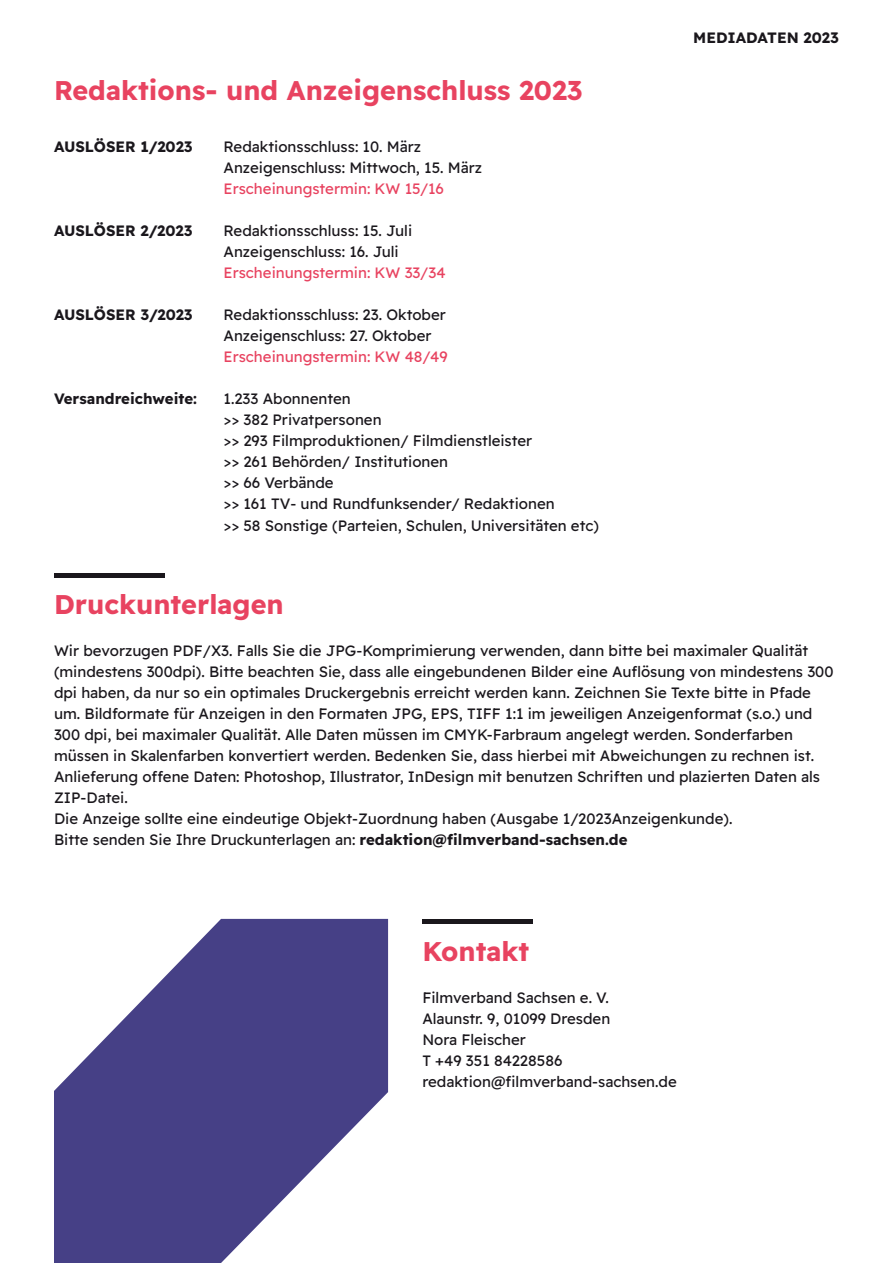
<style>
.page{position:relative;width:893px;height:1263px;background:#fff}
.page>*{position:absolute;margin:0;border:0;box-sizing:border-box;transform-origin:0 0}
.copy{font:700 27px "Readex Pro";color:#e84360}
.copy-2{font:15px/21px "Readex Pro";color:#1a171c}
.copy-3{font:700 15px "Readex Pro";color:#1a171c}
.s1{color:#e84360}
.s2{font-weight:700}
</style>
<div class="page">
<svg style="left:54px;top:919px;width:334px;height:344px;fill:#464086"></svg>
<div style="left:54px;top:573px;width:111px;height:5px;background:#1a171c"></div>
<hr style="left:422px;top:919px;width:111px;height:4px;background:#1a171c">
<p class="copy" style="left:54px;top:75px;width:530px">Redaktions- und Anzeigenschluss 2023</p>
<p class="copy-3" style="left:54px;top:138px;width:140px">AUSLÖSER 1/2023</p>
<p class="copy-2" style="left:223px;top:136px;width:199px">Redaktionsschluss: 10. März</p>
<p class="copy-2" style="left:224px;top:157px;width:260px">Anzeigenschluss: Mittwoch, 15. März<br><span class="s1">Erscheinungstermin: KW 15/16</span></p>
<p class="copy-3" style="left:54px;top:222px;width:140px">AUSLÖSER 2/2023</p>
<p class="copy-2" style="left:223px;top:220px;width:224px">Redaktionsschluss: 15. Juli<br>Anzeigenschluss: 16. Juli<br><span class="s1">Erscheinungstermin: KW 33/34</span></p>
<p class="copy-3" style="left:54px;top:306px;width:140px">AUSLÖSER 3/2023</p>
<p class="copy-2" style="left:223px;top:304px;width:226px">Redaktionsschluss: 23. Oktober<br>Anzeigenschluss: 27. Oktober<br><span class="s1">Erscheinungstermin: KW 48/49</span></p>
<p class="copy-3" style="left:54px;top:390px;width:145px">Versandreichweite:</p>
<p class="copy-2" style="left:223px;top:388px;width:377px">1.233 Abonnenten<br>&gt;&gt; 382 Privatpersonen<br>&gt;&gt; 293 Filmproduktionen/ Filmdienstleister<br>&gt;&gt; 261 Behörden/ Institutionen<br>&gt;&gt; 66 Verbände<br>&gt;&gt; 161 TV- und Rundfunksender/ Redaktionen<br>&gt;&gt; 58 Sonstige (Parteien, Schulen, Universitäten etc)</p>
<p class="copy-3" style="left:693px;top:29px;width:147px">MEDIADATEN 2023</p>
<p class="copy" style="left:54px;top:588px;width:231px">Druckunterlagen</p>
<p class="copy-2" style="left:54px;top:640px;width:781px">Wir bevorzugen PDF/X3. Falls Sie die JPG-Komprimierung verwenden, dann bitte bei maximaler Qualität (mindestens 300dpi). Bitte beachten Sie, dass alle eingebundenen Bilder eine Auflösung von mindestens 300 dpi haben, da nur so ein optimales Druckergebnis erreicht werden kann. Zeichnen Sie Texte bitte in Pfade um. Bildformate für Anzeigen in den Formaten JPG, EPS, TIFF 1:1 im jeweiligen Anzeigenformat (s.o.) und 300 dpi, bei maximaler Qualität. Alle Daten müssen im CMYK-Farbraum angelegt werden. Sonderfarben müssen in Skalenfarben konvertiert werden. Bedenken Sie, dass hierbei mit Abweichungen zu rechnen ist.</p>
<p class="copy-2" style="left:54px;top:766px;width:768px">Anlieferung offene Daten: Photoshop, Illustrator, InDesign mit benutzen Schriften und plazierten Daten als<br>ZIP-Datei.</p>
<p class="copy-2" style="left:54px;top:808px;width:680px">Die Anzeige sollte eine eindeutige Objekt-Zuordnung haben (Ausgabe 1/2023Anzeigenkunde).</p>
<p class="copy-2" style="left:54px;top:829px;width:575px">Bitte senden Sie Ihre Druckunterlagen an: <span class="s2">redaktion@filmverband-sachsen.de</span></p>
<p class="copy" style="left:422px;top:936px;width:108px">Kontakt</p>
<p class="copy-2" style="left:422px;top:987px;width:188px">Filmverband Sachsen e. V.</p>
<p class="copy-2" style="left:422px;top:1008px;width:189px">Alaunstr. 9, 01099 Dresden</p>
<p class="copy-2" style="left:422px;top:1029px;width:105px">Nora Fleischer</p>
<p class="copy-2" style="left:422px;top:1050px;width:141px">T +49 351 84228586</p>
<p class="copy-2" style="left:422px;top:1071px;width:256px">redaktion@filmverband-sachsen.de</p>
</div>
